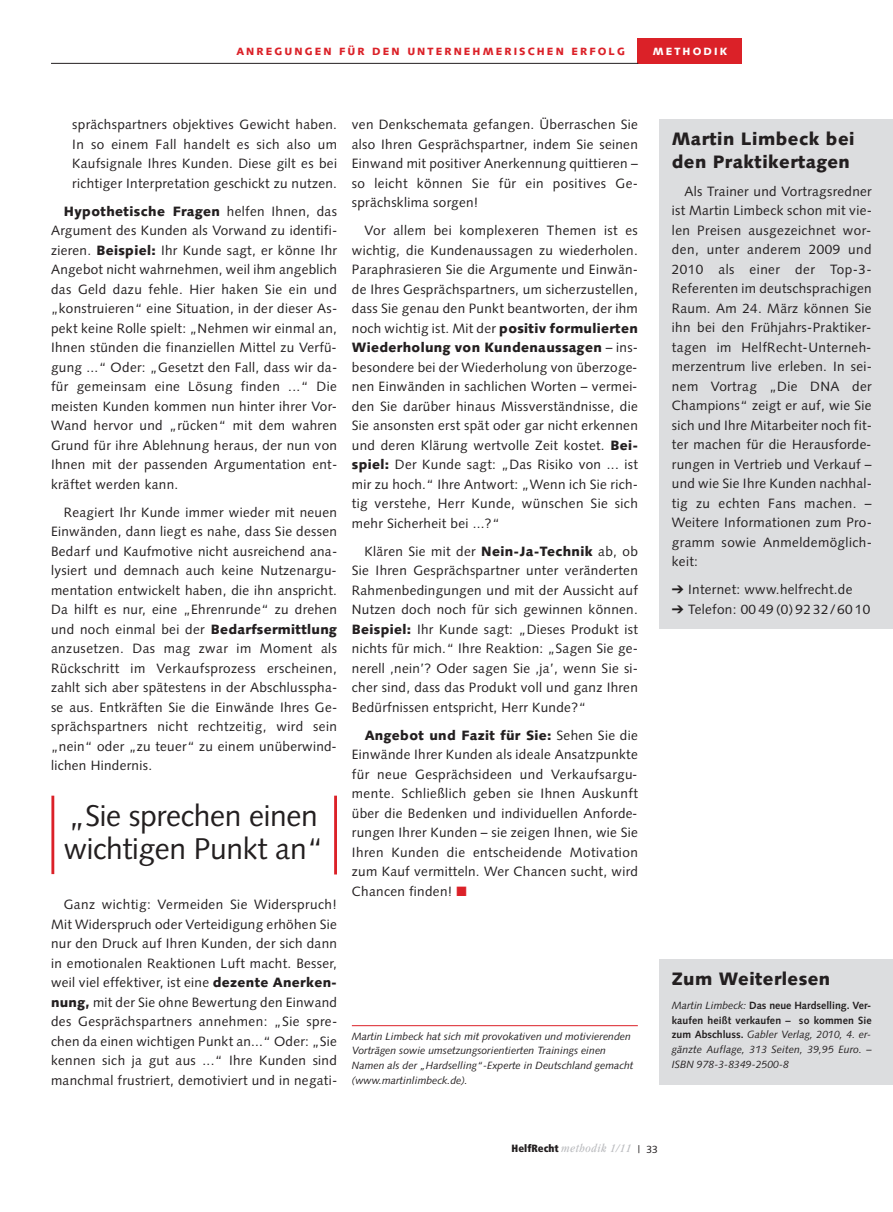
<style>
.page{position:relative;width:893px;height:1212px;background:#fff}
.page>*{position:absolute;margin:0;border:0;box-sizing:border-box;transform-origin:0 0}
.t1{font:30px/33px "Syntax";letter-spacing:-.01em;color:#231f20}
.t2{font:900 18px/22.5px "Syntax";letter-spacing:.025em;color:#231f20}
.t3{font:13.5px/19.5px "Syntax";letter-spacing:.025em;color:#231f20;text-align:justify}
.t4{font:italic condensed 12px "Garamond";letter-spacing:.05em;color:#bcbdc0}
.t5{font:italic 10.5px/14.9px "Syntax";color:#231f20}
.t6{font:900 10.5px "Syntax";letter-spacing:.2em;color:#db2128}
.t7{font:900 10.5px "Syntax";letter-spacing:.2em;color:#fff}
.s1{font-weight:900}
.s2{color:#db2128}
.s3{font-weight:700;font-style:normal}
.s4{font-family:"Frutiger";font-weight:900;font-style:normal;font-size:10.5px;color:#231f20}
.s5{font-family:"Syntax";font-style:normal;font-stretch:normal;font-size:10.5px;color:#231f20}
</style>
<div class="page">
<div style="left:638px;top:38px;width:104px;height:26px;background:#db2128"></div>
<hr style="left:51px;top:63px;width:587px;height:1px;background:#231f20">
<hr style="left:352px;top:1025px;width:286px;height:1px;background:#db2128">
<div style="left:659px;top:119px;width:234px;height:509px;background:#dcdddf"></div>
<div style="left:659px;top:959px;width:234px;height:125px;background:#dcdddf"></div>
<hr style="left:51px;top:796px;width:3px;height:78px;background:#db2128">
<hr style="left:334px;top:796px;width:3px;height:78px;background:#db2128">
<p class="t6" style="left:236px;top:47px;width:390px">ANREGUNGEN FÜR DEN UNTERNEHMERISCHEN ERFOLG</p>
<p class="t7" style="left:653px;top:47px;width:76px">METHODIK</p>
<p class="t3" style="left:72px;top:116px;width:266px">sprächspartners objektives Gewicht haben.<br>In so einem Fall handelt es sich also um Kaufsignale Ihres Kunden. Diese gilt es bei richtiger Interpretation geschickt zu nutzen.</p>
<p class="t3" style="left:51px;top:202px;width:288px;text-indent:13px"><span class="s1">Hypothetische Fragen</span> helfen Ihnen, das Argument des Kunden als Vorwand zu identifi&shy;zieren. <span class="s1">Beispiel:</span> Ihr Kunde sagt, er könne Ihr Angebot nicht wahrnehmen, weil ihm angeblich das Geld dazu fehle. Hier haken Sie ein und „konstruieren“ eine Situation, in der dieser As&shy;pekt keine Rolle spielt: „Nehmen wir einmal an, Ihnen stünden die finanziellen Mittel zu Verfü&shy;gung ...“ Oder: „Gesetzt den Fall, dass wir da&shy;für gemeinsam eine Lösung finden ...“ Die meisten Kunden kommen nun hinter ihrer Vor-Wand hervor und „rücken“ mit dem wahren Grund für ihre Ablehnung heraus, der nun von Ihnen mit der passenden Argumentation ent&shy;kräftet werden kann.</p>
<p class="t3" style="left:51px;top:503px;width:288px;text-indent:13px">Reagiert Ihr Kunde immer wieder mit neuen Einwänden, dann liegt es nahe, dass Sie dessen Bedarf und Kaufmotive nicht ausreichend ana&shy;lysiert und demnach auch keine Nutzenargu&shy;mentation entwickelt haben, die ihn anspricht.<br>Da hilft es nur, eine „Ehrenrunde“ zu drehen und noch einmal bei der <span class="s1">Bedarfsermittlung </span>anzusetzen. Das mag zwar im Moment als Rückschritt im Verkaufsprozess erscheinen, zahlt sich aber spätestens in der Abschlusspha&shy;se aus. Entkräften Sie die Einwände Ihres Ge&shy;sprächspartners nicht rechtzeitig, wird sein „nein“ oder „zu teuer“ zu einem unüberwind&shy;lichen Hindernis.</p>
<h1 class="t1" style="left:64px;top:802px;width:261px">„Sie sprechen einen wichtigen Punkt an“</h1>
<p class="t3" style="left:51px;top:896px;width:288px;text-indent:13px">Ganz wichtig: Vermeiden Sie Widerspruch!<br>Mit Widerspruch oder Verteidigung erhöhen Sie nur den Druck auf Ihren Kunden, der sich dann in emotionalen Reaktionen Luft macht. Besser, weil viel effektiver, ist eine <span class="s1">dezente Anerken&shy;nung,</span> mit der Sie ohne Bewertung den Einwand des Gesprächspartners annehmen: „Sie spre&shy;chen da einen wichtigen Punkt an...“ Oder: „Sie kennen sich ja gut aus ...“ Ihre Kunden sind manchmal frustriert, demotiviert und in negati-</p>
<p class="t3" style="left:352px;top:116px;width:288px">ven Denkschemata gefangen. Überraschen Sie also Ihren Gesprächspartner, indem Sie seinen Einwand mit positiver Anerkennung quittieren – so leicht können Sie für ein positives Ge&shy;sprächsklima sorgen!</p>
<p class="t3" style="left:352px;top:222px;width:288px;text-indent:13px">Vor allem bei komplexeren Themen ist es wichtig, die Kundenaussagen zu wiederholen.<br>Paraphrasieren Sie die Argumente und Einwän&shy;de Ihres Gesprächspartners, um sicherzustellen, dass Sie genau den Punkt beantworten, der ihm noch wichtig ist. Mit der <span class="s1">positiv formulierten Wiederholung von Kundenaussagen</span> – ins&shy;besondere bei der Wiederholung von überzoge&shy;nen Einwänden in sachlichen Worten – vermei&shy;den Sie darüber hinaus Missverständnisse, die Sie ansonsten erst spät oder gar nicht erkennen und deren Klärung wertvolle Zeit kostet. <span class="s1">Bei&shy;spiel:</span> Der Kunde sagt: „Das Risiko von ... ist mir zu hoch.“ Ihre Antwort: „Wenn ich Sie rich&shy;tig verstehe, Herr Kunde, wünschen Sie sich mehr Sicherheit bei ...?“</p>
<p class="t3" style="left:352px;top:542px;width:288px;text-indent:13px">Klären Sie mit der <span class="s1">Nein-Ja-Technik</span> ab, ob Sie Ihren Gesprächspartner unter veränderten Rahmenbedingungen und mit der Aussicht auf Nutzen doch noch für sich gewinnen können.<br><span class="s1">Beispiel:</span> Ihr Kunde sagt: „Dieses Produkt ist nichts für mich.“ Ihre Reaktion: „Sagen Sie ge&shy;nerell ‚nein’? Oder sagen Sie ‚ja’, wenn Sie si&shy;cher sind, dass das Produkt voll und ganz Ihren Bedürfnissen entspricht, Herr Kunde?“</p>
<p class="t3" style="left:352px;top:726px;width:287px;text-indent:13px"><span class="s1">Angebot und Fazit für Sie:</span> Sehen Sie die Einwände Ihrer Kunden als ideale Ansatzpunkte für neue Gesprächsideen und Verkaufsargu&shy;mente. Schließlich geben sie Ihnen Auskunft über die Bedenken und individuellen Anforde&shy;rungen Ihrer Kunden – sie zeigen Ihnen, wie Sie Ihren Kunden die entscheidende Motivation zum Kauf vermitteln. Wer Chancen sucht, wird Chancen finden! <span class="s2">■</span></p>
<p class="t5" style="left:352px;top:1029px;width:283px">Martin Limbeck hat sich mit provokativen und motivierenden Vorträgen sowie umsetzungsorientierten Trainings einen Namen als der „Hardselling“-Experte in Deutschland gemacht (www.martinlimbeck.de).</p>
<h2 class="t2" style="left:672px;top:130px;width:184px">Martin Limbeck bei den Praktikertagen</h2>
<p class="t3" style="left:672px;top:183px;width:202px;text-indent:13px">Als Trainer und Vortragsredner ist Martin Limbeck schon mit vie&shy;len Preisen ausgezeichnet wor&shy;den, unter anderem 2009 und 2010 als einer der Top-3- Referenten im deutschsprachigen Raum. Am 24. März können Sie ihn bei den Frühjahrs-Praktiker&shy;tagen im HelfRecht-Unterneh&shy;merzentrum live erleben. In sei&shy;nem Vortrag „Die DNA der Champions“ zeigt er auf, wie Sie sich und Ihre Mitarbeiter noch fit&shy;ter machen für die Herausforde&shy;rungen in Vertrieb und Verkauf – und wie Sie Ihre Kunden nachhal&shy;tig zu echten Fans machen. – Weitere Informationen zum Pro&shy;gramm sowie Anmeldemöglich&shy;keit:</p>
<p class="t3" style="left:672px;top:581px;width:182px">➔ Internet: www.helfrecht.de</p>
<p class="t3" style="left:672px;top:601px;width:200px">➔ Telefon: 00 49 (0) 92 32/60 10</p>
<h2 class="t2" style="left:672px;top:969px;width:160px">Zum Weiterlesen</h2>
<p class="t5" style="left:672px;top:998px;width:201px;text-align:justify">Martin Limbeck: <span class="s3">Das neue Hardselling. Ver&shy;kaufen heißt verkaufen – so kommen Sie zum Abschluss.</span> Gabler Verlag, 2010, 4. er&shy;gänzte Auflage, 313 Seiten, 39,95 Euro. – ISBN 978-3-8349-2500-8</p>
<p class="t4" style="left:512px;top:1144px;width:148px"><span class="s4">HelfRecht</span> methodik 1/11 <span class="s5">| 33</span></p>
</div>
